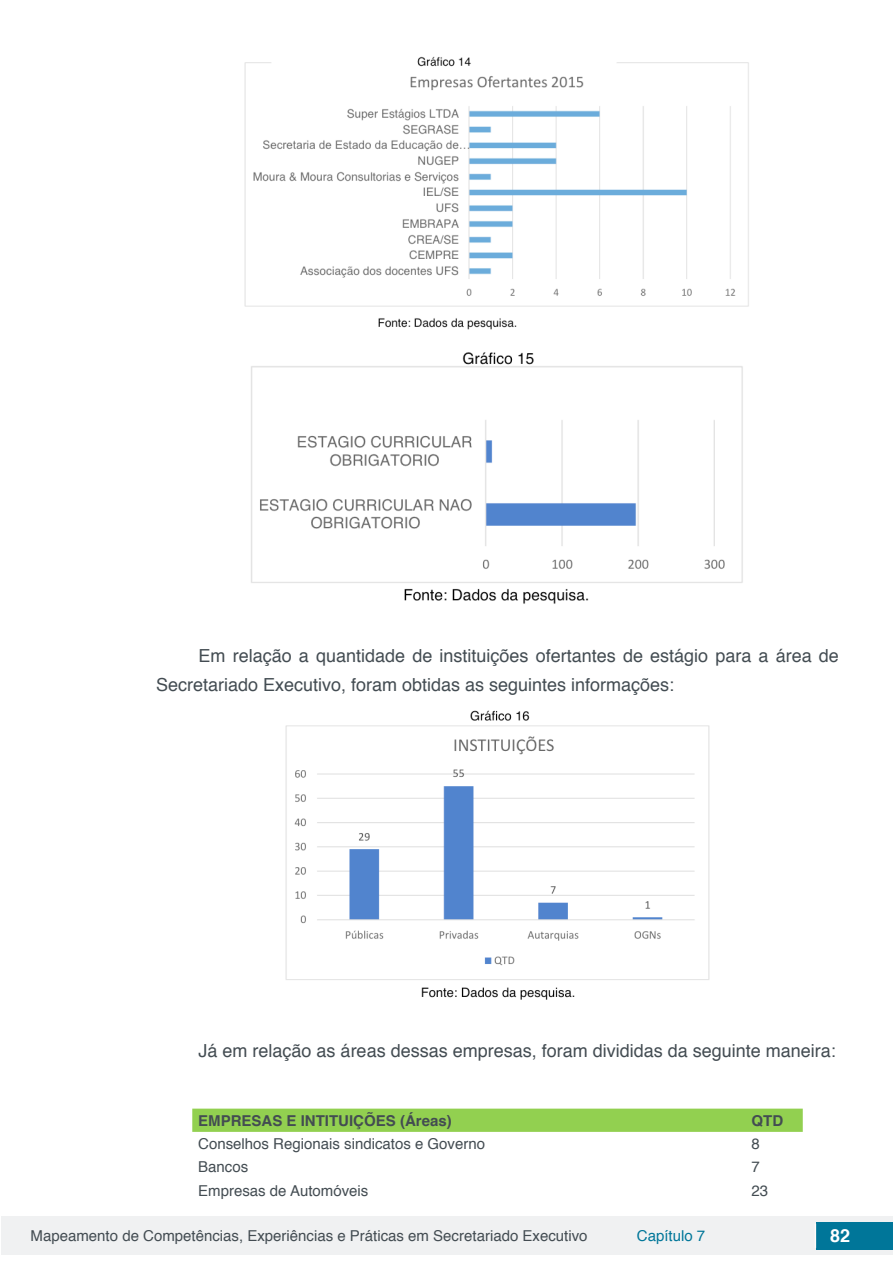
<style>
.page{position:relative;width:893px;height:1263px;background:#fff}
.page>*{position:absolute;margin:0;border:0;box-sizing:border-box;transform-origin:0 0}
.txt{font:18px/28.5px "Helvetica";color:#434c52}
.t1{font:700 18px "Helvetica";color:#fff}
.tab_alinhado_esquerd{font:15px "Helvetica";color:#434c52}
.tab_alinhado_esquerd-2{font:700 15px "Helvetica";color:#434c52}
.t2{font:15px "Helvetica";color:#007699}
</style>
<div class="page">
<div style="left:1px;top:1216px;width:891px;height:38px;background:#f0f1f2"></div>
<div style="left:816px;top:1222px;width:77px;height:27px;background:#007699"></div>
<svg style="left:815px;top:1224px;width:1px;height:24px"></svg>
<img style="left:244px;top:56px;width:505px;height:274px">
<img style="left:251px;top:352px;width:492px;height:252px">
<img style="left:285px;top:711px;width:425px;height:289px">
<svg style="left:192px;top:1108px;width:611px;height:24px;background:#95d155"></svg>
<p class="txt" style="left:156px;top:642px;width:684px;text-indent:43px">Em relação a quantidade de instituições ofertantes de estágio para a área de<br>Secretariado Executivo, foram obtidas as seguintes informações:</p>
<p class="txt" style="left:199px;top:1037px;width:639px">Já em relação as áreas dessas empresas, foram divididas da seguinte maneira:</p>
<p class="tab_alinhado_esquerd-2" style="left:198px;top:1108px;width:255px">EMPRESAS E INTITUIÇÕES (Áreas)</p>
<p class="tab_alinhado_esquerd-2" style="left:751px;top:1108px;width:33px">QTD</p>
<p class="tab_alinhado_esquerd" style="left:198px;top:1132px;width:288px">Conselhos Regionais sindicatos e Governo</p>
<p class="tab_alinhado_esquerd" style="left:751px;top:1132px;width:10px">8</p>
<p class="tab_alinhado_esquerd" style="left:198px;top:1155px;width:52px">Bancos</p>
<p class="tab_alinhado_esquerd" style="left:751px;top:1155px;width:10px">7</p>
<p class="tab_alinhado_esquerd" style="left:198px;top:1179px;width:172px">Empresas de Automóveis</p>
<p class="tab_alinhado_esquerd" style="left:751px;top:1179px;width:18px">23</p>
<p class="tab_alinhado_esquerd" style="left:31px;top:1224px;width:558px">Mapeamento de Competências, Experiências e Práticas em Secretariado Executivo</p>
<p class="t2" style="left:637px;top:1224px;width:70px">Capítulo 7</p>
<p class="t1" style="left:830px;top:1221px;width:22px">82</p>
</div>
